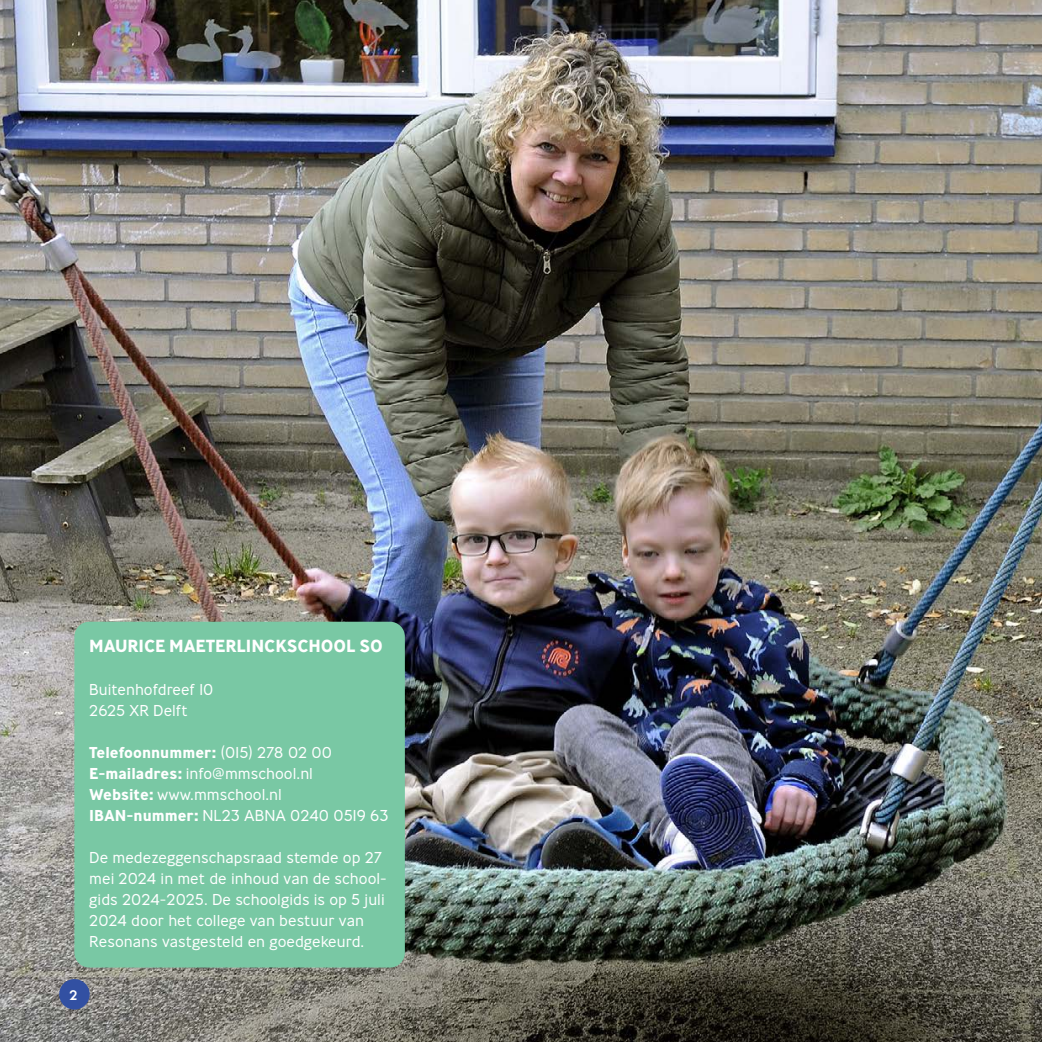
<style>
.page{position:relative;width:1042px;height:1042px;background:#fff}
.page>*{position:absolute;margin:0;border:0;box-sizing:border-box;transform-origin:0 0}
.tussenkop{font:700 17.5px "Ministry";color:#fff}
.plat{font:300 15.75px/21px "Ministry";color:#fff}
.plat-2{font:700 15.75px "Ministry";color:#fff}
.t1{font:500 14px "Ministry";color:#fff}
.s1{font-weight:300}
.s2{font-weight:700}
</style>
<div class="page">
<img style="left:0;top:0;width:1042px;height:1042px">
<div style="left:74px;top:622px;width:331px;height:345px;background:#79c8a4;border-radius:15px"></div>
<div style="left:59px;top:979px;width:31px;height:30px;background:#3250a2;border-radius:50%"></div>
<p class="tussenkop" style="left:89px;top:635px;width:295px">MAURICE MAETERLINCKSCHOOL SO</p>
<p class="plat" style="left:89px;top:678px;width:126px">Buitenhofdreef 10</p>
<p class="plat" style="left:89px;top:699px;width:100px">2625 XR Delft</p>
<p class="plat-2" style="left:89px;top:742px;width:244px">Telefoonnummer: <span class="s1">(015) 278 02 00</span></p>
<p class="plat" style="left:89px;top:762px;width:225px"><span class="s2">E-mailadres:</span> info@mmschool.nl</p>
<p class="plat" style="left:89px;top:783px;width:194px"><span class="s2">Website:</span> www.mmschool.nl</p>
<p class="plat" style="left:89px;top:804px;width:301px"><span class="s2">IBAN-nummer:</span> NL23 ABNA 0240 0519 63</p>
<p class="plat" style="left:89px;top:846px;width:299px">De medezeggenschapsraad stemde op 27 mei 2024 in met de inhoud van de school&shy;gids 2024-2025. De schoolgids is op 5 juli 2024 door het college van bestuur van Resonans vastgesteld en goedgekeurd.</p>
<p class="t1" style="left:69px;top:985px;width:10px">2</p>
</div>
